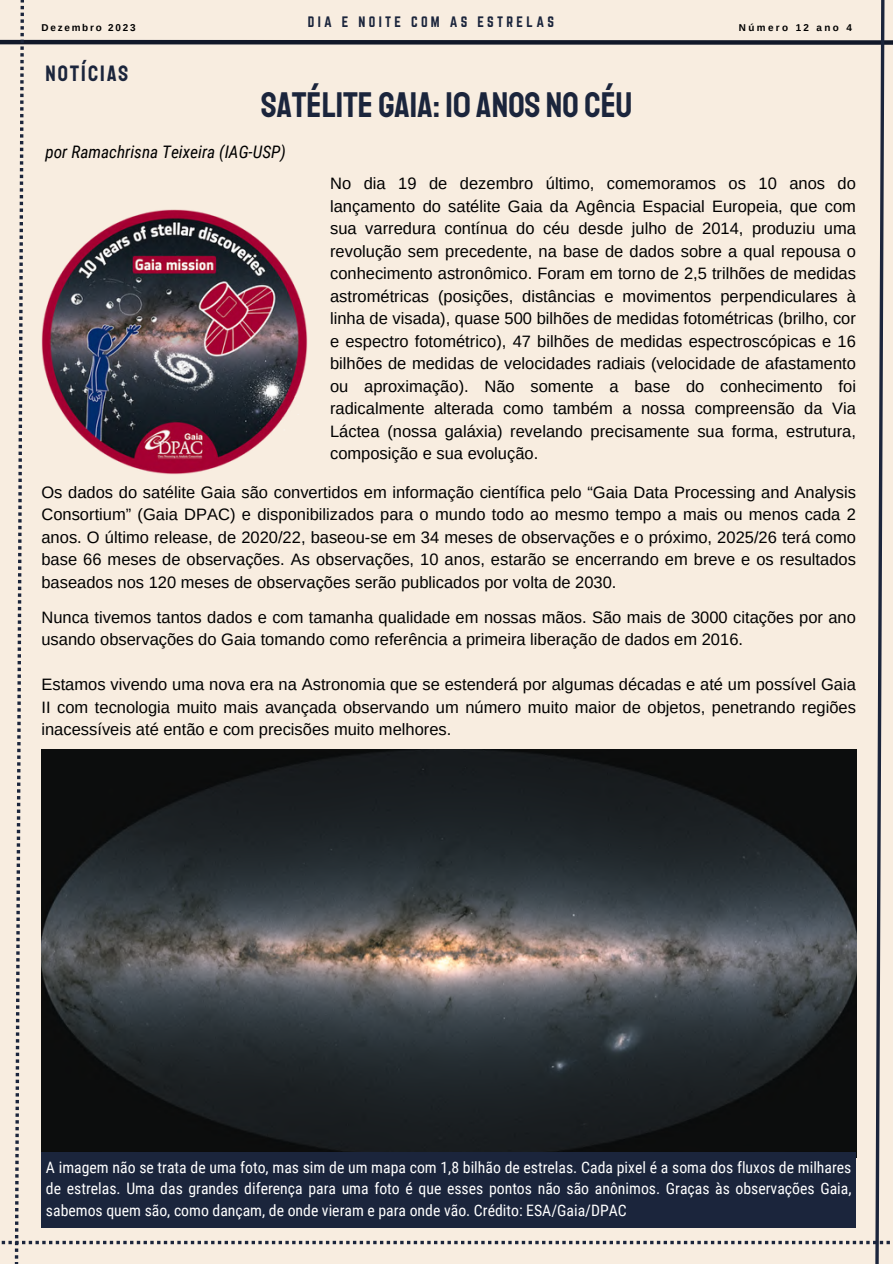
<style>
.page{position:relative;width:893px;height:1264px;background:#fff}
.page>*{position:absolute;margin:0;border:0;box-sizing:border-box;transform-origin:0 0}
.t1{font:36px "Staatliches";color:#1b253c}
.t2{font:22.5px "Staatliches";letter-spacing:.09em;color:#1b253c}
.t3{font:italic 17.25px "Roboto Condensed";color:#000}
.t4{font:16.5px/22.5px "Arimo";color:#000;text-align:justify}
.t5{font:15.75px/21.3px "Roboto Condensed";color:#fff;text-align:justify}
.t6{font:13.2px "Norwester";letter-spacing:.25em;color:#1b253c}
.t7{font:700 9.9px "Arimo";letter-spacing:.18em;color:#000}
.t8{font:700 9.9px "Arimo";letter-spacing:.24em;color:#000}
</style>
<div class="page">
<div style="left:0;top:0;width:892px;height:1263px;background:#f8ede0"></div>
<img style="left:41px;top:209px;width:266px;height:266px">
<img style="left:41px;top:749px;width:815px;height:408px">
<div style="left:41px;top:1152px;width:814px;height:75px;background:#1b253c"></div>
<p class="t6" style="left:308px;top:14px;width:247px">DIA E NOITE COM AS ESTRELAS</p>
<p class="t7" style="left:41px;top:22px;width:96px">Dezembro 2023</p>
<p class="t8" style="left:738px;top:22px;width:115px">Número 12 ano 4</p>
<p class="t2" style="left:45px;top:59px;width:84px">NOTÍCIAS</p>
<p class="t1" style="left:261px;top:82px;width:373px">SATÉLITE GAIA: 10 ANOS NO CÉU</p>
<p class="t3" style="left:45px;top:141px;width:242px">por Ramachrisna Teixeira (IAG-USP)</p>
<p class="t4" style="left:330px;top:172px;width:527px">No dia 19 de dezembro último, comemoramos os 10 anos do lançamento do satélite Gaia da Agência Espacial Europeia, que com sua varredura contínua do céu desde julho de 2014, produziu uma revolução sem precedente, na base de dados sobre a qual repousa o conhecimento astronômico. Foram em torno de 2,5 trilhões de medidas astrométricas (posições, distâncias e movimentos perpendiculares à linha de visada), quase 500 bilhões de medidas fotométricas (brilho, cor e espectro fotométrico), 47 bilhões de medidas espectroscópicas e 16 bilhões de medidas de velocidades radiais (velocidade de afastamento ou aproximação). Não somente a base do conhecimento foi radicalmente alterada como também a nossa compreensão da Via Láctea (nossa galáxia) revelando precisamente sua forma, estrutura, composição e sua evolução.</p>
<p class="t4" style="left:41px;top:481px;width:816px">Os dados do satélite Gaia são convertidos em informação científica pelo “Gaia Data Processing and Analysis Consortium” (Gaia DPAC) e disponibilizados para o mundo todo ao mesmo tempo a mais ou menos cada 2 anos. O último release, de 2020/22, baseou-se em 34 meses de observações e o próximo, 2025/26 terá como base 66 meses de observações. As observações, 10 anos, estarão se encerrando em breve e os resultados baseados nos 120 meses de observações serão publicados por volta de 2030.</p>
<p class="t4" style="left:41px;top:606px;width:815px">Nunca tivemos tantos dados e com tamanha qualidade em nossas mãos. São mais de 3000 citações por ano usando observações do Gaia tomando como referência a primeira liberação de dados em 2016.</p>
<p class="t4" style="left:41px;top:673px;width:815px">Estamos vivendo uma nova era na Astronomia que se estenderá por algumas décadas e até um possível Gaia II com tecnologia muito mais avançada observando um número muito maior de objetos, penetrando regiões inacessíveis até então e com precisões muito melhores.</p>
<p class="t5" style="left:46px;top:1156px;width:806px">A imagem não se trata de uma foto, mas sim de um mapa com 1,8 bilhão de estrelas. Cada pixel é a soma dos fluxos de milhares de estrelas. Uma das grandes diferença para uma foto é que esses pontos não são anônimos. Graças às observações Gaia, sabemos quem são, como dançam, de onde vieram e para onde vão. Crédito: ESA/Gaia/DPAC</p>
</div>
